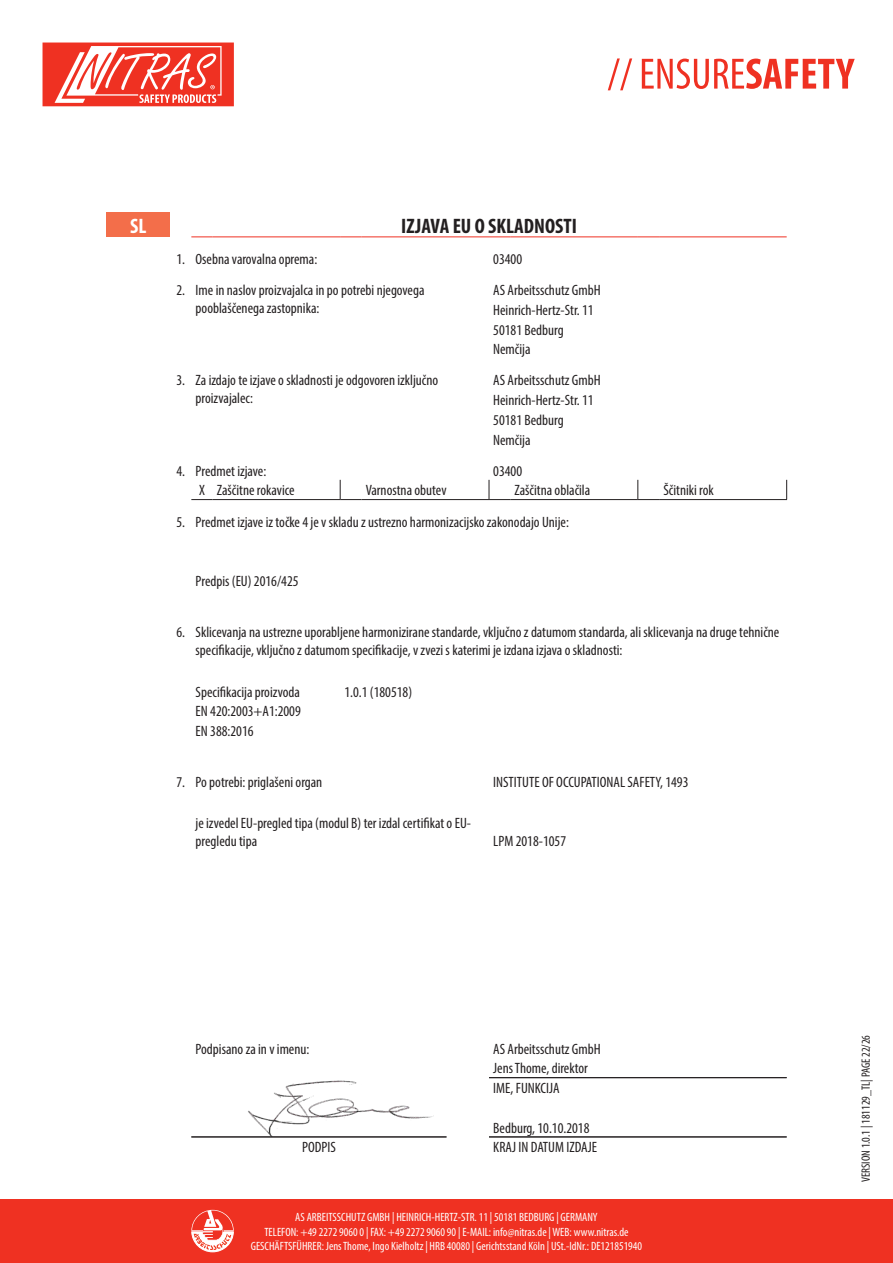
<style>
.page{position:relative;width:893px;height:1263px;background:#fff}
.page>*{position:absolute;margin:0;border:0;box-sizing:border-box;transform-origin:0 0}
.t1{font:700 condensed 21px "Myriad Pro";color:#231f20}
.t2{font:700 condensed 21px "Myriad Pro";color:#fff}
.t3{font:condensed 15px/19.8px "Myriad Pro";color:#231f20}
.t4{font:condensed 12px/14.4px "Myriad Pro";color:#fff;text-align:center}
.t5{font:condensed 12px "Myriad Pro";color:#231f20}
</style>
<div class="page">
<div style="left:0;top:1199px;width:893px;height:64px;background:#ef3122"></div>
<svg style="left:608px;top:58px;width:247px;height:32px"></svg>
<svg style="left:191px;top:1210px;width:43px;height:42px"></svg>
<svg style="left:43px;top:43px;width:191px;height:63px"></svg>
<img style="left:248px;top:1080px;width:186px;height:56px">
<div style="left:106px;top:213px;width:64px;height:24px;background:#f36e4a"></div>
<svg style="left:191px;top:236px;width:22px;height:1px"></svg>
<hr style="left:213px;top:236px;width:127px;height:1px;background:#ef3122">
<svg style="left:340px;top:236px;width:21px;height:1px"></svg>
<hr style="left:361px;top:236px;width:128px;height:1px;background:#ef3122">
<svg style="left:489px;top:236px;width:21px;height:1px"></svg>
<hr style="left:510px;top:236px;width:128px;height:1px;background:#ef3122">
<svg style="left:638px;top:236px;width:21px;height:1px"></svg>
<hr style="left:659px;top:236px;width:128px;height:1px;background:#ef3122">
<svg style="left:489px;top:480px;width:21px;height:20px"></svg>
<hr style="left:510px;top:499px;width:128px;height:1px;background:#231f20">
<svg style="left:637px;top:480px;width:22px;height:20px"></svg>
<hr style="left:659px;top:499px;width:128px;height:1px;background:#231f20">
<svg style="left:786px;top:480px;width:1px;height:19px"></svg>
<svg style="left:191px;top:499px;width:22px;height:1px"></svg>
<hr style="left:213px;top:499px;width:127px;height:1px;background:#231f20">
<svg style="left:340px;top:480px;width:21px;height:20px"></svg>
<hr style="left:361px;top:499px;width:128px;height:1px;background:#231f20">
<hr style="left:191px;top:1136px;width:255px;height:1px;background:#231f20">
<hr style="left:489px;top:1077px;width:298px;height:1px;background:#231f20">
<hr style="left:489px;top:1136px;width:298px;height:1px;background:#231f20">
<p class="t2" style="left:130px;top:212px;width:18px">SL</p>
<p class="t1" style="left:401px;top:212px;width:177px">IZJAVA EU O SKLADNOSTI</p>
<p class="t3" style="left:176px;top:249px;width:10px">1.</p>
<p class="t3" style="left:196px;top:249px;width:123px">Osebna varovalna oprema:</p>
<p class="t3" style="left:176px;top:280px;width:10px">2.</p>
<p class="t3" style="left:196px;top:281px;width:230px;line-height:18px">Ime in naslov proizvajalca in po potrebi njegovega pooblaščenega zastopnika:</p>
<p class="t3" style="left:493px;top:339px;width:39px">Nemčija</p>
<p class="t3" style="left:176px;top:370px;width:10px">3.</p>
<p class="t3" style="left:196px;top:371px;width:244px;line-height:18px">Za izdajo te izjave o skladnosti je odgovoren izključno proizvajalec:</p>
<p class="t3" style="left:493px;top:429px;width:39px">Nemčija</p>
<p class="t3" style="left:176px;top:460px;width:10px">4.</p>
<p class="t3" style="left:196px;top:460px;width:72px">Predmet izjave:</p>
<p class="t3" style="left:217px;top:480px;width:79px">Zaščitne rokavice</p>
<p class="t3" style="left:366px;top:480px;width:82px">Varnostna obutev</p>
<p class="t3" style="left:514px;top:480px;width:77px">Zaščitna oblačila</p>
<p class="t3" style="left:663px;top:480px;width:52px">Ščitniki rok</p>
<p class="t3" style="left:176px;top:512px;width:10px">5.</p>
<p class="t3" style="left:196px;top:512px;width:375px">Predmet izjave iz točke 4 je v skladu z ustrezno harmonizacijsko zakonodajo Unije:</p>
<h1 class="t2" style="left:129px;top:212px;width:20px">DE</h1>
<p class="t3" style="left:493px;top:243px;width:109px;line-height:31px">03400<br>AS Arbeitsschutz GmbH</p>
<p class="t3" style="left:493px;top:300px;width:102px">Heinrich-Hertz-Str. 11<br>50181 Bedburg</p>
<p class="t3" style="left:493px;top:370px;width:109px">AS Arbeitsschutz GmbH<br>Heinrich-Hertz-Str. 11<br>50181 Bedburg</p>
<p class="t3" style="left:493px;top:460px;width:30px">03400</p>
<p class="t3" style="left:199px;top:480px;width:7px">X</p>
<p class="t3" style="left:196px;top:571px;width:105px">Predpis (EU) 2016/425</p>
<p class="t3" style="left:176px;top:622px;width:10px">6.</p>
<p class="t3" style="left:196px;top:623px;width:585px;line-height:18px">Sklicevanja na ustrezne uporabljene harmonizirane standarde, vključno z datumom standarda, ali sklicevanja na druge tehnične specifikacije, vključno z datumom specifikacije, v zvezi s katerimi je izdana izjava o skladnosti:</p>
<p class="t3" style="left:196px;top:681px;width:106px">Specifikacija proizvoda</p>
<p class="t3" style="left:344px;top:681px;width:69px">1.0.1 (180518)</p>
<p class="t3" style="left:196px;top:701px;width:107px">EN 420:2003+A1:2009<br>EN 388:2016</p>
<p class="t3" style="left:176px;top:772px;width:10px">7.</p>
<p class="t3" style="left:196px;top:772px;width:128px">Po potrebi: priglašeni organ</p>
<p class="t3" style="left:196px;top:814px;width:277px;line-height:18px">je izvedel EU-pregled tipa (modul B) ter izdal certifikat o EU&shy;pregledu tipa</p>
<p class="t3" style="left:493px;top:772px;width:197px">INSTITUTE OF OCCUPATIONAL SAFETY, 1493</p>
<p class="t3" style="left:493px;top:831px;width:74px">LPM 2018-1057</p>
<p class="t3" style="left:196px;top:1038px;width:115px">Podpisano za in v imenu:</p>
<p class="t3" style="left:493px;top:1038px;width:109px">AS Arbeitsschutz GmbH</p>
<p class="t3" style="left:493px;top:1058px;width:96px">Jens Thome, direktor</p>
<p class="t3" style="left:493px;top:1078px;width:68px">IME, FUNKCIJA</p>
<p class="t3" style="left:493px;top:1117px;width:98px">Bedburg, 10.10.2018</p>
<p class="t3" style="left:302px;top:1137px;width:35px">PODPIS</p>
<p class="t3" style="left:493px;top:1137px;width:105px">KRAJ IN DATUM IZDAJE</p>
<p class="t4" style="left:251px;top:1210px;width:393px">AS ARBEITSSCHUTZ GMBH | HEINRICH-HERTZ-STR. 11 | 50181 BEDBURG | GERMANY<br>TELEFON: +49 2272 9060 0 | FAX: +49 2272 9060 90 | E-MAIL: info@nitras.de | WEB: www.nitras.de<br>GESCHÄFTSFÜHRER: Jens Thome, Ingo Kielholtz | HRB 40080 | Gerichtsstand Köln | USt.-IdNr.: DE121851940</p>
<p class="t5" style="left:859px;top:1182px;width:149px;rotate:-90deg">VERSION 1.0.1 | 181129_TL| PAGE 22/26</p>
</div>
